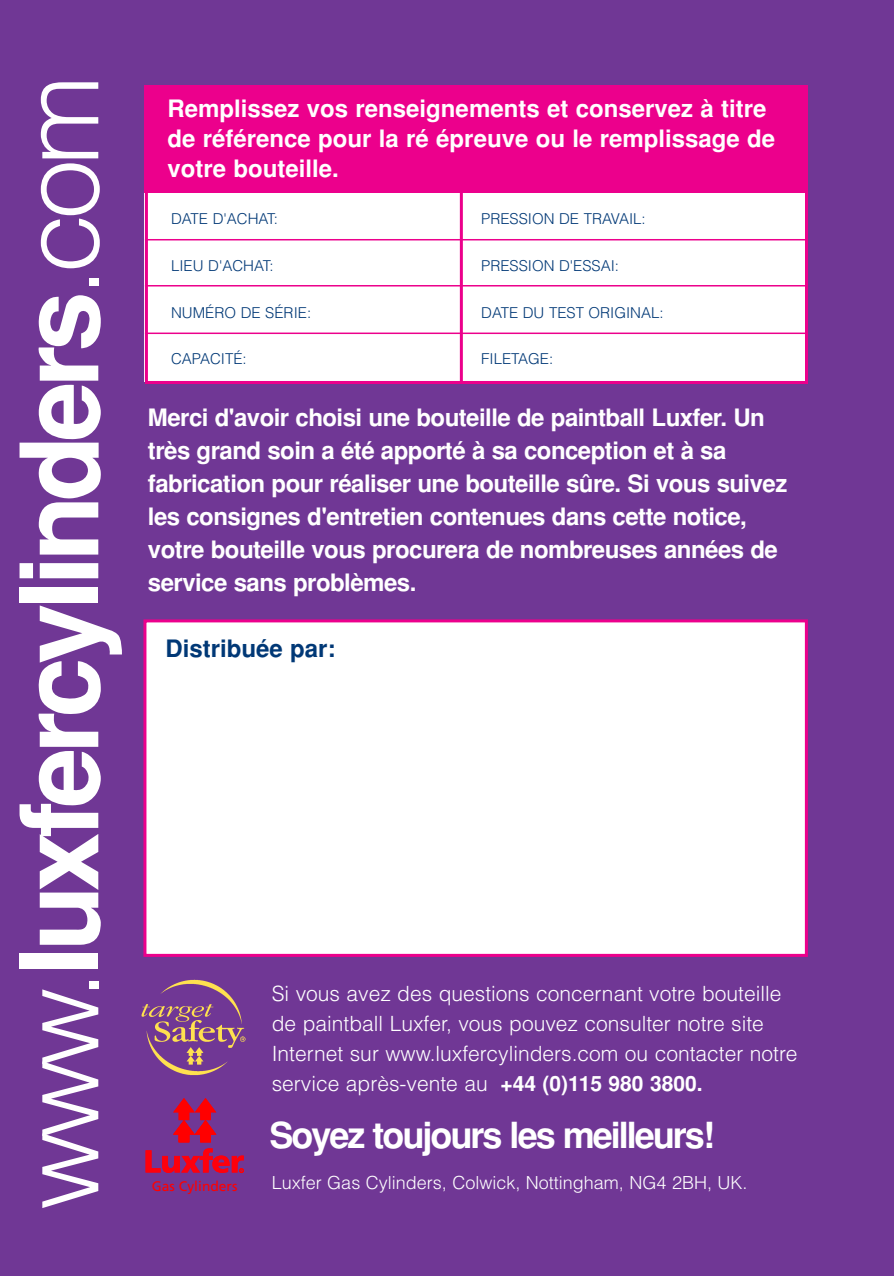
<style>
.page{position:relative;width:895px;height:1276px;background:#fff}
.page>*{position:absolute;margin:0;border:0;box-sizing:border-box;transform-origin:0 0}
.t1{font:700 108px "Helvetica";letter-spacing:-.055em;color:#fff}
.t2{font:700 36px "Helvetica";letter-spacing:-.055em;color:#fff}
.t3{font:700 24px/33px "Helvetica";letter-spacing:-.02em;color:#fff}
.t4{font:700 24px/30px "Helvetica";color:#fff}
.t5{font:700 24px "Helvetica";color:#003876}
.t6{font:300 21px/30px "Helvetica";color:#fff}
.t7{font:300 18px "Helvetica";color:#fff}
.t8{font:300 15px "Helvetica";color:#003876}
.t9{font:13.8px "Frutiger";color:#f00}
.s1{font-weight:300}
.s2{font-weight:700}
</style>
<div class="page">
<img style="left:0;top:0;width:1px;height:1276px">
<div style="left:1px;top:0;width:893px;height:1276px;background:#703795"></div>
<div style="left:145px;top:192px;width:663px;height:190px;background:#fff"></div>
<div style="left:145px;top:85px;width:663px;height:108px;background:#ec008c"></div>
<svg style="left:146px;top:1148px;width:98px;height:25px"></svg>
<svg style="left:173px;top:1098px;width:43px;height:44px"></svg>
<img style="left:141px;top:979px;width:105px;height:97px">
<div style="left:145px;top:94px;width:663px;height:290px;border:3px solid #ec008c"></div>
<hr style="left:145px;top:239px;width:663px;height:1px;background:#ec008c">
<hr style="left:145px;top:285px;width:663px;height:1px;background:#ec008c">
<hr style="left:145px;top:332px;width:663px;height:2px;background:#ec008c">
<hr style="left:460px;top:186px;width:3px;height:196px;background:#ec008c">
<div style="left:145px;top:621px;width:661px;height:334px;background:#fff"></div>
<div style="left:143px;top:619px;width:664px;height:338px;border:3px solid #ec008c"></div>
<h1 class="t1" style="left:21px;top:1209px;width:1136px;rotate:-90deg"><span class="s1">www.</span>luxfercylinders<span class="s1">.com</span></h1>
<p class="t4" style="left:167px;top:96px;width:609px">Remplissez vos renseignements et conservez à titre de référence pour la ré épreuve ou le remplissage de votre bouteille.</p>
<p class="t8" style="left:171px;top:214px;width:108px">DATE D'ACHAT:</p>
<p class="t8" style="left:171px;top:260px;width:104px">LIEU D'ACHAT:</p>
<p class="t8" style="left:171px;top:307px;width:141px">NUMÉRO DE SÉRIE:</p>
<p class="t8" style="left:171px;top:353px;width:77px">CAPACITÉ:</p>
<p class="t8" style="left:481px;top:214px;width:166px">PRESSION DE TRAVAIL:</p>
<p class="t8" style="left:481px;top:260px;width:139px">PRESSION D'ESSAI:</p>
<p class="t8" style="left:481px;top:307px;width:184px">DATE DU TEST ORIGINAL:</p>
<p class="t8" style="left:481px;top:353px;width:73px">FILETAGE:</p>
<p class="t3" style="left:148px;top:403px;width:641px">Merci d'avoir choisi une bouteille de paintball Luxfer. Un très grand soin a été apporté à sa conception et à sa fabrication pour réaliser une bouteille sûre. Si vous suivez les consignes d'entretien contenues dans cette notice, votre bouteille vous procurera de nombreuses années de service sans problèmes.</p>
<p class="t5" style="left:165px;top:640px;width:171px">Distribuée par:</p>
<p class="t9" style="left:152px;top:1180px;width:87px">Gas Cylinders</p>
<p class="t6" style="left:272px;top:980px;width:527px">Si vous avez des questions concernant votre bouteille de paintball Luxfer, vous pouvez consulter notre site Internet sur www.luxfercylinders.com ou contacter notre service après-vente au <span class="s2">+44 (0)115 980 3800.</span></p>
<h2 class="t2" style="left:269px;top:1122px;width:447px">Soyez toujours les meilleurs!</h2>
<p class="t7" style="left:272px;top:1175px;width:477px">Luxfer Gas Cylinders, Colwick, Nottingham, NG4 2BH, UK.</p>
</div>
